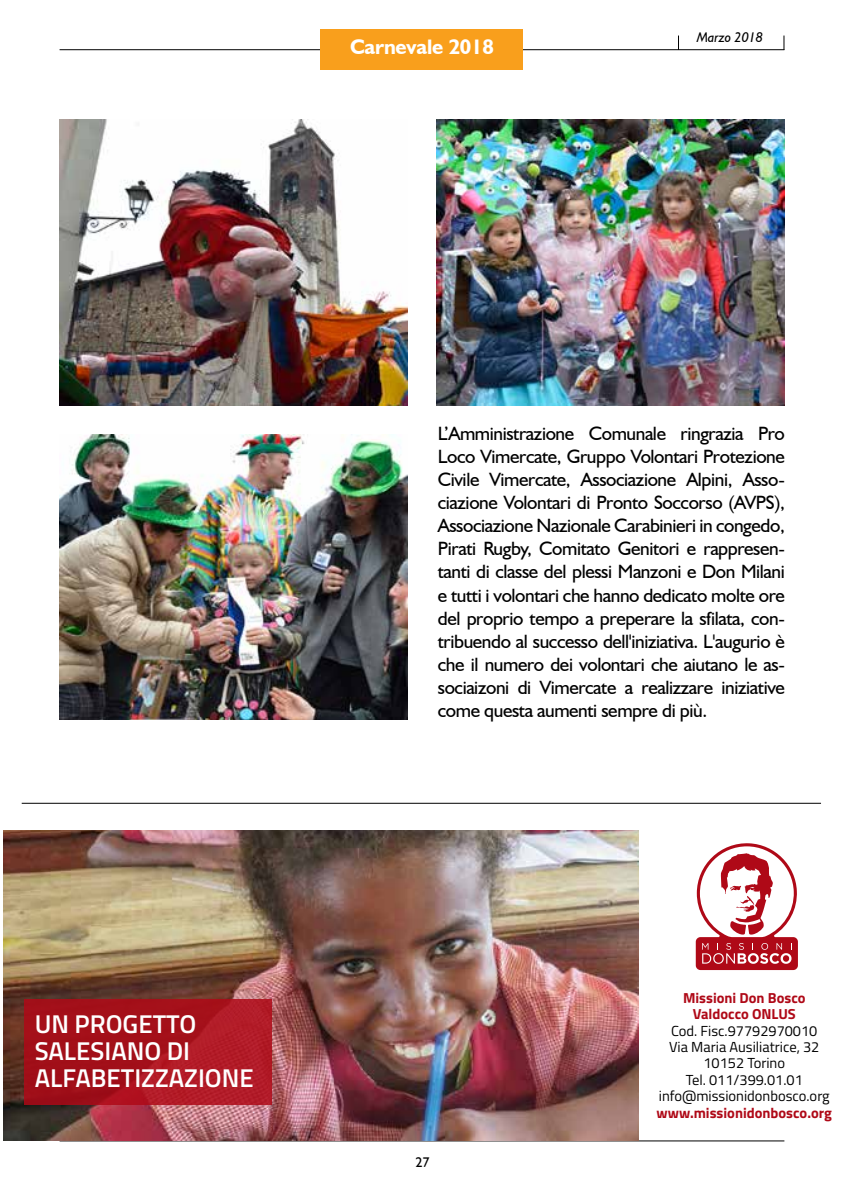
<style>
.page{position:relative;width:844px;height:1191px;background:#fff}
.page>*{position:absolute;margin:0;border:0;box-sizing:border-box;transform-origin:0 0}
.t1{font:600 25.72px/26.8px "Titillium";color:#fff}
.t2{font:700 21px "Humanist 521 BT";letter-spacing:-.01em;color:#fff}
.t3{font:19.25px/23.1px "Humanist 521 BT";letter-spacing:-.02em;color:#000;text-align:justify}
.t4{font:14.53px/16.4px "Titillium";color:#000;text-align:center}
.t5{font:700 14.53px/16.4px "Titillium";color:#af0917;text-align:center}
.t6{font:italic 14px "Humanist 521 BT";color:#000}
.t7{font:14px "Humanist 521 BT";color:#000}
</style>
<div class="page">
<hr style="left:60px;top:49px;width:724px;height:1px;background:#000">
<svg style="left:678px;top:36px;width:1px;height:13px"></svg>
<svg style="left:783px;top:36px;width:1px;height:14px"></svg>
<hr style="left:60px;top:1140px;width:724px;height:1px;background:#000">
<div style="left:320px;top:29px;width:203px;height:41px;background:#f99f1c"></div>
<img style="left:60px;top:120px;width:347px;height:285px">
<img style="left:437px;top:120px;width:347px;height:285px">
<img style="left:60px;top:434px;width:347px;height:285px">
<img style="left:4px;top:830px;width:634px;height:310px">
<svg style="left:695px;top:843px;width:102px;height:127px"></svg>
<div style="left:24px;top:999px;width:248px;height:105px;background:linear-gradient(to right,#9e0b14,#b41c29)"></div>
<hr style="left:22px;top:803px;width:798px;height:1px;background:#000">
<p class="t2" style="left:350px;top:34px;width:145px">Carnevale 2018</p>
<p class="t6" style="left:696px;top:29px;width:68px">Marzo 2018</p>
<h1 class="t1" style="left:35px;top:1009px;width:220px">UN PROGETTO<br>SALESIANO DI<br>ALFABETIZZAZIONE</h1>
<p class="t3" style="left:437px;top:421px;width:348px">L’Amministrazione Comunale ringrazia Pro Loco Vimercate, Gruppo Volontari Protezione Civile Vimercate, Associazione Alpini, Asso&shy;ciazione Volontari di Pronto Soccorso (AVPS), Associazione Nazionale Carabinieri in congedo, Pirati Rugby, Comitato Genitori e rappresen&shy;tanti di classe del plessi Manzoni e Don Milani e tutti i volontari che hanno dedicato molte ore del proprio tempo a preperare la sfilata, con&shy;tribuendo al successo dell'iniziativa. L'augurio è che il numero dei volontari che aiutano le as&shy;sociaizoni di Vimercate a realizzare iniziative come questa aumenti sempre di più.</p>
<p class="t7" style="left:415px;top:1153px;width:16px">27</p>
<p class="t5" style="left:682px;top:989px;width:124px">Missioni Don Bosco<br>Valdocco ONLUS</p>
<p class="t4" style="left:658px;top:1021px;width:172px">Cod. Fisc.97792970010<br>Via Maria Ausiliatrice, 32<br>10152 Torino<br>Tel. 011/399.01.01 info@missionidonbosco.org</p>
<p class="t5" style="left:656px;top:1103px;width:177px">www.missionidonbosco.org</p>
</div>
